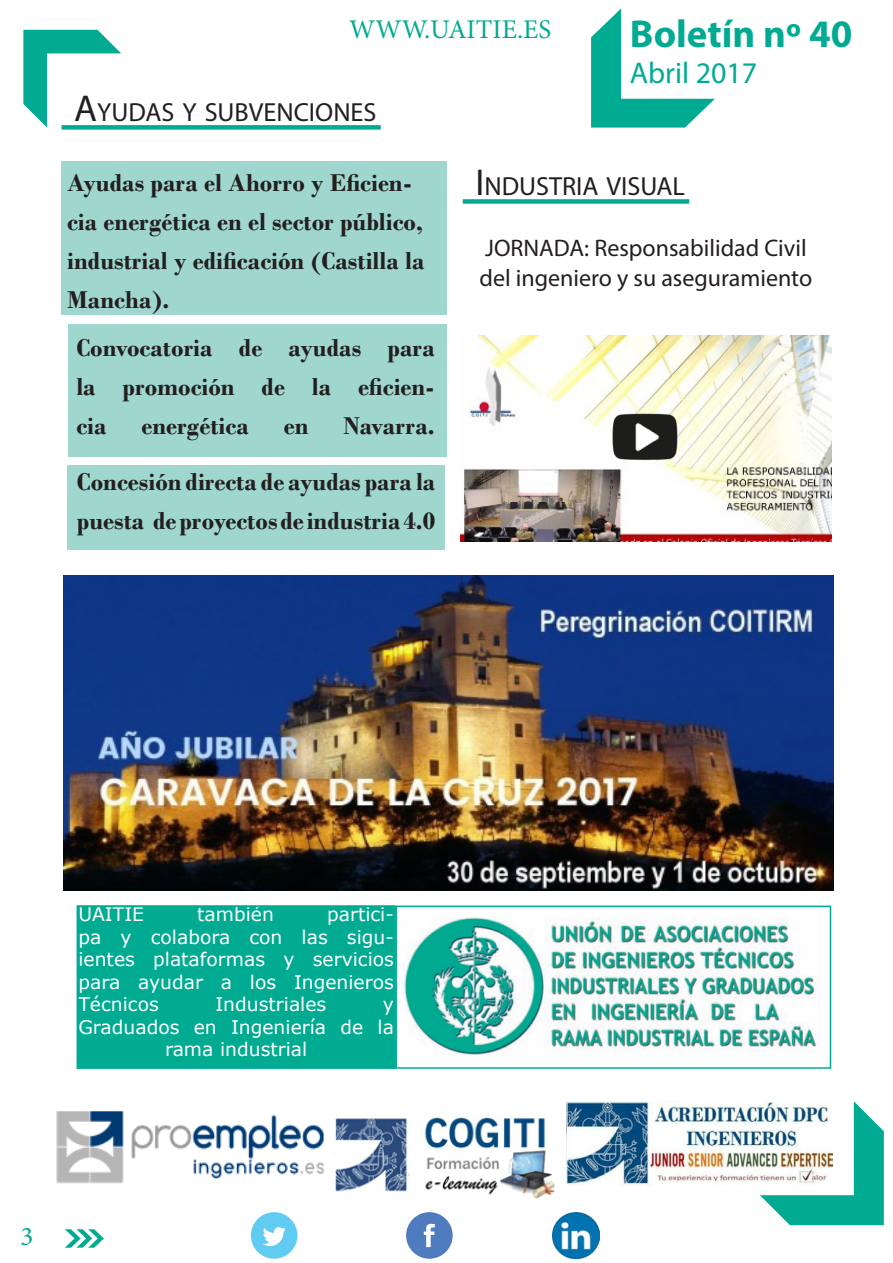
<style>
.page{position:relative;width:893px;height:1263px;background:#fff}
.page>*{position:absolute;margin:0;border:0;box-sizing:border-box;transform-origin:0 0}
.t1{font:700 39px "Myriad Pro";color:#00ab91}
.t2{font:30px "Myriad Pro";color:#00ab91}
.t3{font:27px "Minion Pro";color:#00ab91}
.t4{font:26.25px "Myriad Pro";color:#231f20}
.t5{font:700 25.5px/39px "Bodoni";color:#231f20}
.t6{font:24px/30px "Myriad Pro";color:#231f20}
.t7{font:18.75px/22.5px "Verdana";color:#fff;text-align:justify}
.s1{font-size:37.5px}
</style>
<div class="page">
<svg style="left:65px;top:1229px;width:39px;height:19px"></svg>
<div style="left:406px;top:1212px;width:47px;height:47px;background:#4e7cbf;border-radius:50%"></div>
<svg style="left:424px;top:1224px;width:11px;height:23px"></svg>
<div style="left:251px;top:1212px;width:46px;height:47px;background:#60ccf1;border-radius:50%"></div>
<svg style="left:263px;top:1227px;width:23px;height:19px"></svg>
<img style="left:553px;top:1212px;width:46px;height:47px">
<svg style="left:23px;top:30px;width:98px;height:98px"></svg>
<svg style="left:591px;top:9px;width:124px;height:119px"></svg>
<div style="left:630px;top:18px;width:238px;height:76px;background:#fff"></div>
<svg style="left:760px;top:1101px;width:124px;height:124px"></svg>
<div style="left:62px;top:125px;width:319px;height:5px;background:#00ab91"></div>
<img style="left:56px;top:1111px;width:268px;height:73px">
<img style="left:335px;top:1117px;width:220px;height:82px">
<img style="left:567px;top:1101px;width:265px;height:85px">
<img style="left:403px;top:917px;width:416px;height:139px">
<div style="left:395px;top:905px;width:436px;height:164px;border:2px solid #00ab91"></div>
<div style="left:77px;top:905px;width:319px;height:164px;background:#00ab91"></div>
<div style="left:78px;top:906px;width:317px;height:162px;border:1px solid #00ab91"></div>
<div style="left:68px;top:465px;width:377px;height:85px;background:#9fd7ce"></div>
<div style="left:61px;top:161px;width:385px;height:154px;background:#9fd7ce"></div>
<div style="left:463px;top:199px;width:226px;height:5px;background:#00ab91"></div>
<div style="left:68px;top:324px;width:378px;height:133px;background:#9fd7ce"></div>
<img style="left:461px;top:335px;width:370px;height:207px">
<img style="left:511px;top:365px;width:298px;height:177px">
<img style="left:63px;top:575px;width:770px;height:316px">
<p class="t3" style="left:349px;top:12px;width:204px">WWW.UAITIE.ES</p>
<p class="t4" style="left:74px;top:96px;width:304px"><span class="s1">A</span>YUDAS Y SUBVENCIONES</p>
<p class="t1" style="left:630px;top:8px;width:224px">Boletín nº 40</p>
<p class="t2" style="left:630px;top:54px;width:129px">Abril 2017</p>
<p class="t5" style="left:67px;top:163px;width:359px">Ayudas para el Ahorro y Eficien&shy;cia energética en el sector público, industrial y edificación (Castilla la<br>Mancha).</p>
<p class="t4" style="left:475px;top:170px;width:211px"><span class="s1">I</span> NDUSTRIA VISUAL</p>
<p class="t5" style="left:76px;top:328px;width:360px;text-align:justify">Convocatoria de ayudas para la promoción de la eficien&shy;cia</p>
<p class="t6" style="left:480px;top:233px;width:334px">JORNADA: Responsabilidad Civil del ingeniero y su aseguramiento</p>
<p class="t5" style="left:142px;top:406px;width:109px">energética</p>
<p class="t5" style="left:284px;top:406px;width:26px">en</p>
<p class="t5" style="left:343px;top:406px;width:93px">Navarra.</p>
<p class="t5" style="left:77px;top:462px;width:360px">Concesión directa de ayudas para la puesta de proyectos de industria 4.0</p>
<p class="t7" style="left:78px;top:903px;width:67px">UAITIE</p>
<p class="t7" style="left:197px;top:903px;width:78px">también</p>
<p class="t7" style="left:78px;top:903px;width:317px;text-indent:249px">partici&shy;pa y colabora con las sigu&shy;ientes plataformas y servicios para ayudar a los Ingenieros Técnicos</p>
<p class="t7" style="left:215px;top:993px;width:112px">Industriales</p>
<p class="t7" style="left:383px;top:993px;width:13px">y</p>
<p class="t7" style="left:78px;top:1016px;width:317px">Graduados en Ingeniería de la</p>
<p class="t7" style="left:165px;top:1038px;width:144px">rama industrial</p>
<p class="t3" style="left:21px;top:1218px;width:14px">3</p>
</div>
